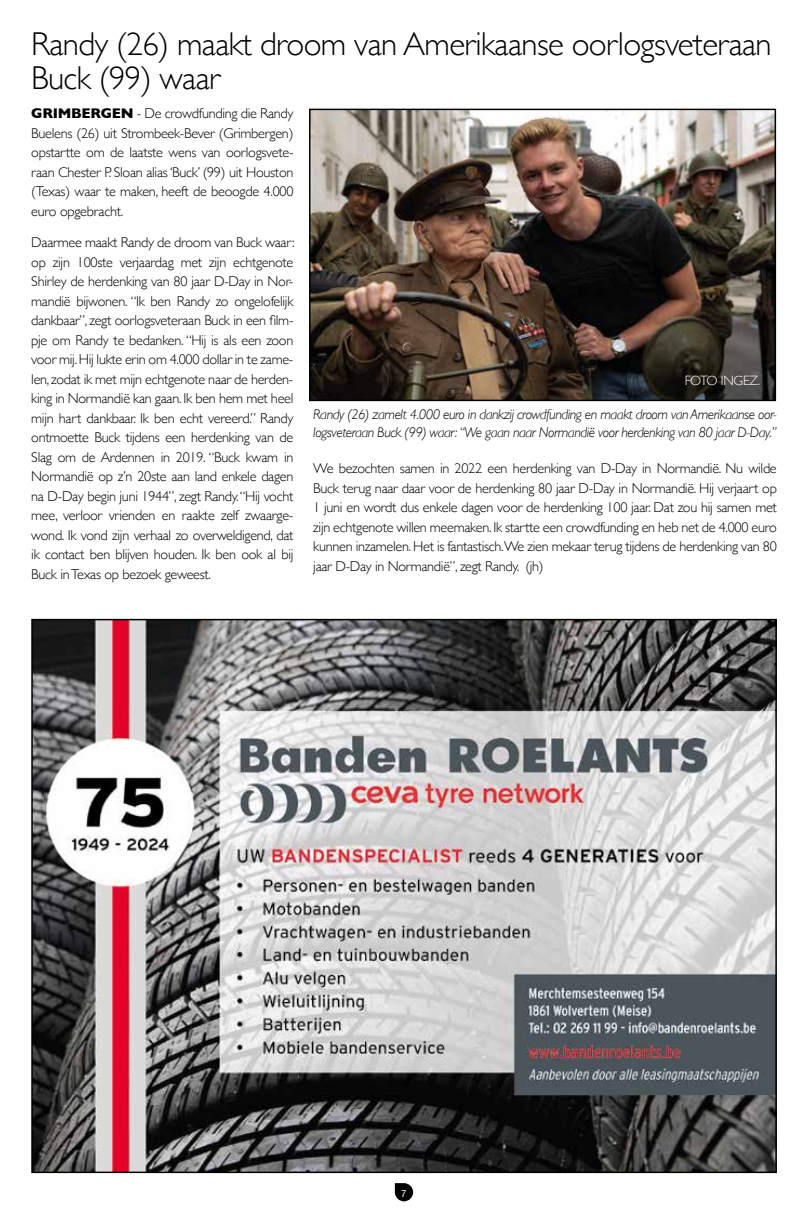
<style>
.page{position:relative;width:808px;height:1212px;background:#fff}
.page>*{position:absolute;margin:0;border:0;box-sizing:border-box;transform-origin:0 0}
.t1{font:300 33px/34.5px "Gill Sans";letter-spacing:-.02em;color:#000}
.t2{font:300 14.25px/19.5px "Gill Sans";letter-spacing:-.02em;color:#000;text-align:justify}
.t3{font:italic 300 14.25px/18px "Gill Sans";letter-spacing:-.03em;color:#000}
.t4{font:300 13.5px "Gill Sans";letter-spacing:-.02em;color:#fff}
.t5{font:9.6px "Helvetica Neue";color:#fff}
.s1{font-weight:700}
</style>
<div class="page">
<svg style="left:395px;top:1183px;width:18px;height:18px"></svg>
<img style="left:34px;top:622px;width:740px;height:548px">
<img style="left:312px;top:112px;width:461px;height:286px">
<div style="left:309px;top:109px;width:467px;height:292px;border:2px solid #000"></div>
<h1 class="t1" style="left:31px;top:25px;width:742px">Randy (26) maakt droom van Amerikaanse oorlogsveteraan<br>Buck (99) waar</h1>
<p class="t2" style="left:31px;top:103px;width:264px"><span class="s1">GRIMBERGEN</span> - De crowdfunding die Randy Buelens (26) uit Strombeek-Bever (Grimbergen) opstartte om de laatste wens van oorlogsvete&shy;raan Chester P. Sloan alias ‘Buck’ (99) uit Houston (Texas) waar te maken, heeft de beoogde 4.000 euro opgebracht.</p>
<p class="t2" style="left:31px;top:232px;width:265px">Daarmee maakt Randy de droom van Buck waar: op zijn 100ste verjaardag met zijn echtgenote Shirley de herdenking van 80 jaar D-Day in Nor&shy;mandië bijwonen. “Ik ben Randy zo ongelofelijk dankbaar”, zegt oorlogsveteraan Buck in een film&shy;pje om Randy te bedanken. “Hij is als een zoon voor mij. Hij lukte erin om 4.000 dollar in te zame&shy;len, zodat ik met mijn echtgenote naar de herden&shy;king in Normandië kan gaan. Ik ben hem met heel mijn hart dankbaar. Ik ben echt vereerd.” Randy ontmoette Buck tijdens een herdenking van de Slag om de Ardennen in 2019. “Buck kwam in Normandië op z’n 20ste aan land enkele dagen na D-Day begin juni 1944”, zegt Randy. “Hij vocht mee, verloor vrienden en raakte zelf zwaarge&shy;wond. Ik vond zijn verhaal zo overweldigend, dat ik contact ben blijven houden. Ik ben ook al bij Buck in Texas op bezoek geweest.</p>
<p class="t4" style="left:685px;top:369px;width:77px">FOTO INGEZ.</p>
<p class="t3" style="left:313px;top:406px;width:465px">Randy (26) zamelt 4.000 euro in dankzij crowdfunding en maakt droom van Amerikaanse oor&shy;logsveteraan Buck (99) waar: “We gaan naar Normandië voor herdenking van 80 jaar D-Day.”</p>
<p class="t2" style="left:313px;top:458px;width:465px">We bezochten samen in 2022 een herdenking van D-Day in Normandië. Nu wilde Buck terug naar daar voor de herdenking 80 jaar D-Day in Normandië. Hij verjaart op 1 juni en wordt dus enkele dagen voor de herdenking 100 jaar. Dat zou hij samen met zijn echtgenote willen meemaken. Ik startte een crowdfunding en heb net de 4.000 euro kunnen inzamelen. Het is fantastisch.We zien mekaar terug tijdens de herdenking van 80 jaar D-Day in Normandië”, zegt Randy. (jh)</p>
<p class="t5" style="left:401px;top:1186px;width:7px">7</p>
</div>
